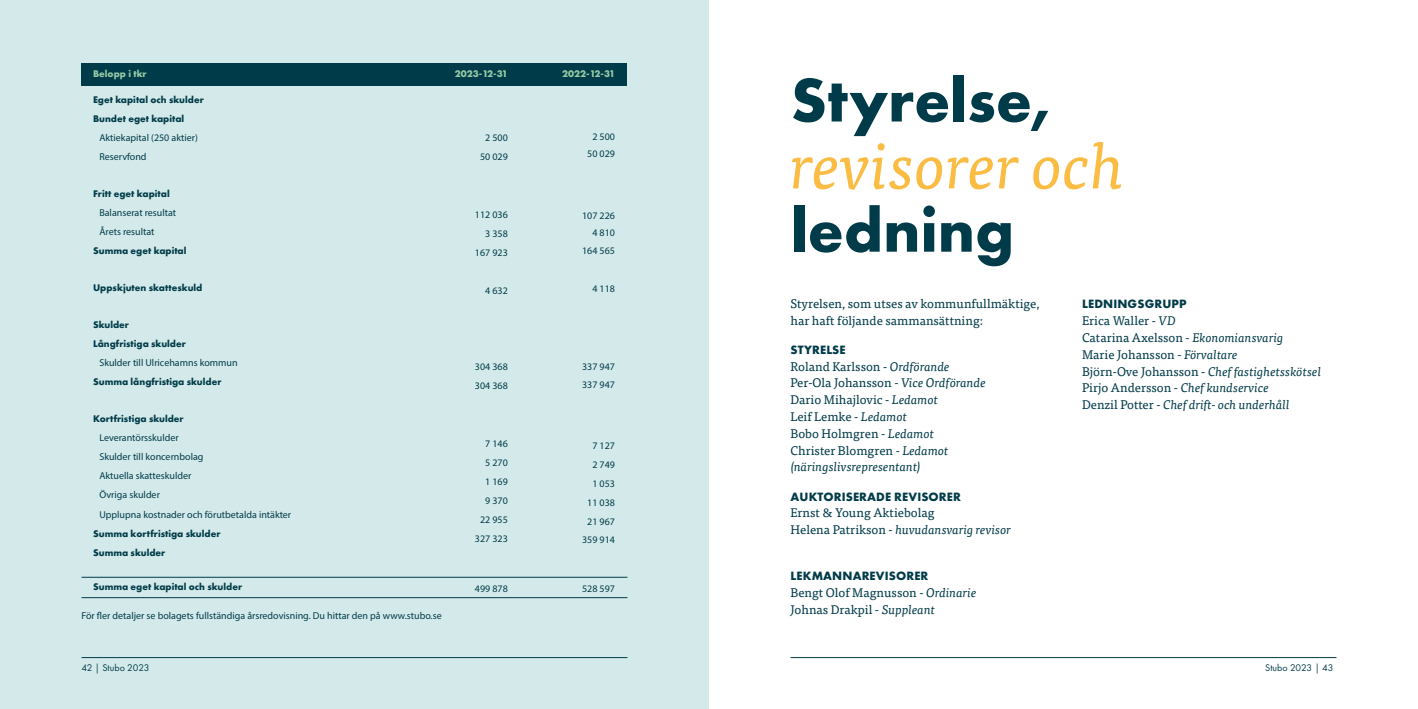
<style>
.page{position:relative;width:1418px;height:709px;background:#fff}
.page>*{position:absolute;margin:0;border:0;box-sizing:border-box;transform-origin:0 0}
.t1{font:700 63.88px/130.1px "Futura PT";color:#003b49}
.t2{font:italic 63.88px "Tisa OT";color:#fabc43}
.t3{font:12.5px/16.8px "Tisa OT";color:#003b49}
.t4{font:700 12.5px "Futura PT";letter-spacing:.01em;color:#003b49}
.t5{font:10px/19.1px "Myriad Pro";color:#003b49}
.t6{font:700 10px/19.1px "Futura PT";color:#003b49}
.t7{font:700 10px "Futura PT";color:#96cba7}
.t8{font:10px "Futura PT";color:#003b49}
.s1{font-style:italic}
.s2{font-family:"Myriad Pro"}
</style>
<div class="page">
<div style="left:0;top:0;width:709px;height:709px;background:#d4eaea"></div>
<hr style="left:81px;top:577px;width:546px;height:1px;background:#003b49">
<hr style="left:81px;top:597px;width:546px;height:1px;background:#003b49">
<div style="left:81px;top:63px;width:546px;height:22px;background:#003b49"></div>
<hr style="left:81px;top:657px;width:546px;height:1px;background:#003b49">
<hr style="left:790px;top:657px;width:546px;height:1px;background:#003b49">
<p class="t7" style="left:93px;top:67px;width:55px">Belopp i tkr</p>
<p class="t7" style="left:455px;top:67px;width:54px">2023-12-31</p>
<p class="t7" style="left:562px;top:67px;width:54px">2022-12-31</p>
<p class="t6" style="left:93px;top:90px;width:112px">Eget kapital och skulder<br>Bundet eget kapital</p>
<p class="t5" style="left:99px;top:128px;width:100px">Aktiekapital (250 aktier)<br>Reservfond</p>
<p class="t6" style="left:93px;top:184px;width:78px">Fritt eget kapital</p>
<p class="t5" style="left:99px;top:203px;width:78px">Balanserat resultat<br>Årets resultat</p>
<p class="t6" style="left:93px;top:241px;width:95px">Summa eget kapital</p>
<p class="t6" style="left:93px;top:278px;width:111px">Uppskjuten skatteskuld</p>
<p class="t6" style="left:93px;top:315px;width:94px">Skulder<br>Långfristiga skulder</p>
<p class="t5" style="left:99px;top:353px;width:140px">Skulder till Ulricehamns kommun</p>
<p class="t6" style="left:93px;top:372px;width:130px">Summa långfristiga skulder</p>
<p class="t6" style="left:93px;top:409px;width:92px">Kortfristiga skulder</p>
<p class="t5" style="left:99px;top:428px;width:193px">Leverantörsskulder<br>Skulder till koncernbolag<br>Aktuella skatteskulder<br>Övriga skulder<br>Upplupna kostnader och förutbetalda intäkter</p>
<p class="t6" style="left:93px;top:523px;width:129px">Summa kortfristiga skulder<br>Summa skulder</p>
<p class="t6" style="left:93px;top:577px;width:151px">Summa eget kapital och skulder</p>
<p class="t5" style="left:81px;top:606px;width:361px">För fler detaljer se bolagets fullständiga årsredovisning. Du hittar den på www.stubo.se</p>
<p class="t5" style="left:480px;top:128px;width:29px;text-align:center">2 500<br>50 029</p>
<p class="t5" style="left:475px;top:204px;width:34px;text-align:right">112 036<br>3 358<br>167 923</p>
<p class="t5" style="left:485px;top:281px;width:24px">4 632</p>
<p class="t5" style="left:475px;top:357px;width:34px">304 368<br>304 368</p>
<p class="t5" style="left:475px;top:433px;width:34px;text-align:right">7 146<br>5 270<br>1 169<br>9 370<br>22 955<br>327 323</p>
<p class="t5" style="left:475px;top:579px;width:34px">499 878</p>
<p class="t5" style="left:587px;top:127px;width:29px;line-height:17.6px;text-align:center">2 500<br>50 029</p>
<p class="t5" style="left:582px;top:206px;width:34px;line-height:17.6px;text-align:right">107 226<br>4 810<br>164 565</p>
<p class="t5" style="left:592px;top:279px;width:24px">4 118</p>
<p class="t5" style="left:582px;top:358px;width:34px;line-height:17.6px">337 947<br>337 947</p>
<p class="t5" style="left:582px;top:436px;width:34px;line-height:18.8px;text-align:right">7 127<br>2 749<br>1 053<br>11 038<br>21 967<br>359 914</p>
<p class="t5" style="left:582px;top:579px;width:34px">528 597</p>
<h1 class="t1" style="left:790px;top:33px;width:262px">Styrelse, ledning</h1>
<h1 class="t2" style="left:790px;top:128px;width:336px">revisorer och</h1>
<p class="t3" style="left:790px;top:295px;width:251px">Styrelsen, som utses av kommunfullmäktige, har haft följande sammansättning:</p>
<p class="t4" style="left:790px;top:341px;width:56px">STYRELSE</p>
<p class="t3" style="left:790px;top:358px;width:197px">Roland Karlsson - <span class="s1">Ordförande<br></span>Per-Ola Johansson - <span class="s1">Vice Ordförande<br></span>Dario Mihajlovic - <span class="s1">Ledamot<br></span>Leif Lemke - <span class="s1">Ledamot<br></span>Bobo Holmgren - <span class="s1">Ledamot<br></span>Christer Blomgren - <span class="s1">Ledamot (näringslivsrepresentant)</span></p>
<p class="t4" style="left:790px;top:488px;width:172px">AUKTORISERADE REVISORER</p>
<p class="t3" style="left:790px;top:505px;width:222px">Ernst &amp; Young Aktiebolag<br>Helena Patrikson - <span class="s1">huvudansvarig revisor</span></p>
<p class="t4" style="left:790px;top:568px;width:139px">LEKMANNAREVISORER</p>
<p class="t3" style="left:790px;top:584px;width:187px">Bengt Olof Magnusson - <span class="s1">Ordinarie<br></span>Johnas Drakpil - <span class="s1">Suppleant</span></p>
<p class="t4" style="left:1082px;top:296px;width:106px">LEDNINGSGRUPP</p>
<p class="t3" style="left:1082px;top:312px;width:241px">Erica Waller - <span class="s1">VD<br></span>Catarina Axelsson - <span class="s1">Ekonomiansvarig<br></span>Marie Johansson - <span class="s1">Förvaltare<br></span>Björn-Ove Johansson - <span class="s1">Chef fastighetsskötsel </span>Pirjo Andersson - <span class="s1">Chef kundservice<br></span>Denzil Potter - <span class="s1">Chef drift- och underhåll</span></p>
<p class="t8" style="left:81px;top:661px;width:69px">42 <span class="s2">|</span> Stubo 2023</p>
<p class="t8" style="left:1265px;top:661px;width:70px">Stubo 2023 <span class="s2">|</span> 43</p>
</div>
